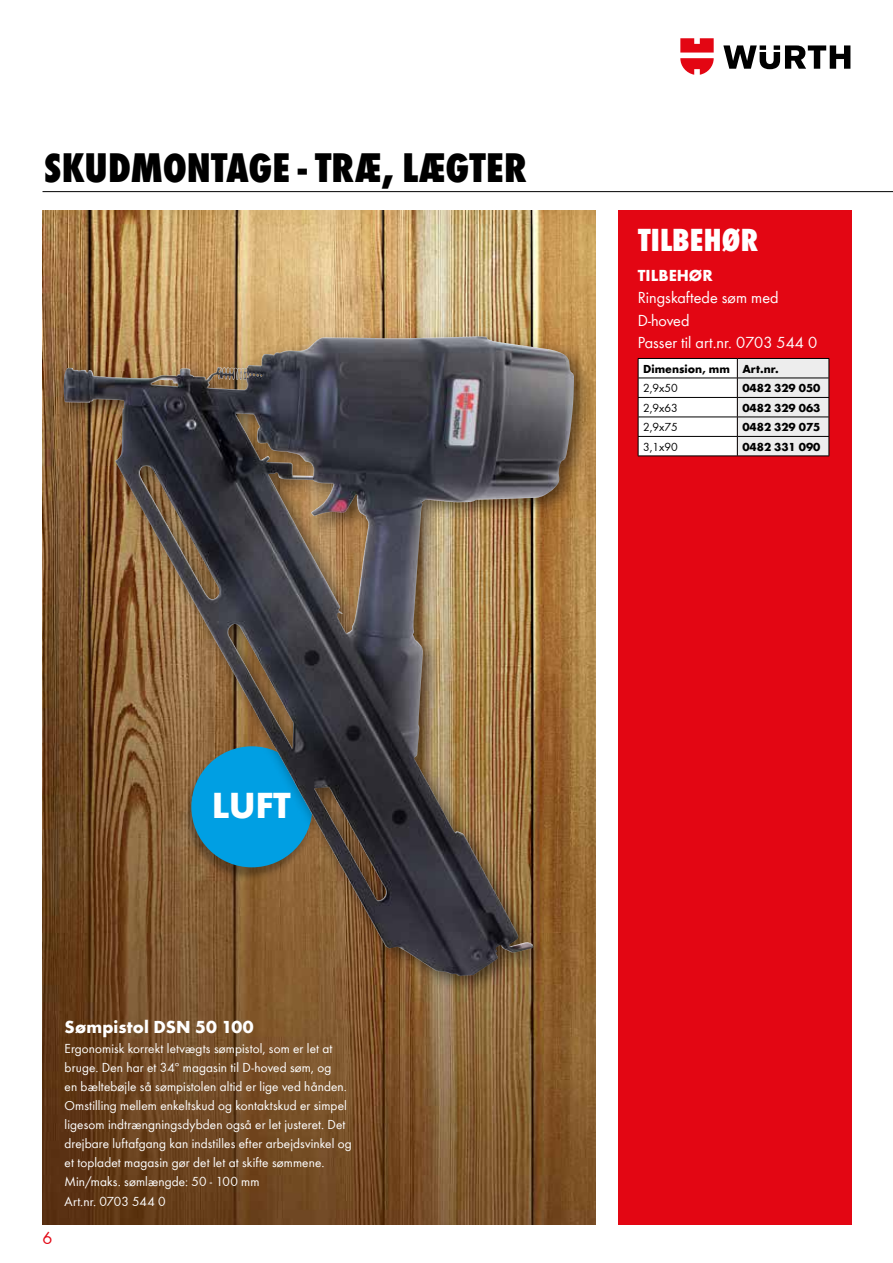
<style>
.page{position:relative;width:893px;height:1263px;background:#fff}
.page>*{position:absolute;margin:0;border:0;box-sizing:border-box;transform-origin:0 0}
.t1{font:42.75px "Wuerth Extra Bold Cond Caps";color:#000}
.t2{font:700 37.5px "Wuerth";color:#fff}
.t3{font:800 condensed 33px "Wuerth";letter-spacing:.005em;color:#fff}
.t4{font:700 18px "Wuerth";letter-spacing:.005em;color:#fff}
.t5{font:18px "Wuerth";color:#e30613}
.t6{font:16.5px/22.5px "Wuerth";color:#fff}
.t7{font:700 16.5px "Wuerth";color:#fff}
.t8{font:13.5px/19.2px "Wuerth";letter-spacing:.01em;color:#fff}
.t9{font:700 12px "Wuerth";color:#000}
.t10{font:12px "Wuerth";color:#000}
</style>
<div class="page">
<svg style="left:723px;top:45px;width:127px;height:24px"></svg>
<svg style="left:680px;top:38px;width:34px;height:37px"></svg>
<img style="left:42px;top:210px;width:553px;height:1014px">
<hr style="left:43px;top:191px;width:850px;height:1px;background:#000">
<div style="left:56px;top:328px;width:538px;height:667px;background:#000;opacity:.5"></div>
<img style="left:64px;top:336px;width:412px;height:575px">
<div style="left:619px;top:210px;width:233px;height:1015px;background:#e30613"></div>
<svg style="left:638px;top:358px;width:192px;height:98px;background:#e5e4e4"></svg>
<hr style="left:638px;top:456px;width:99px;height:1px;background:#000">
<hr style="left:737px;top:456px;width:92px;height:1px;background:#000">
<h1 class="t1" style="left:44px;top:138px;width:484px">SKUDMONTAGE - TRÆ, LÆGTER</h1>
<h3 class="t3" style="left:638px;top:217px;width:122px">TILBEHØR</h3>
<p class="t7" style="left:638px;top:263px;width:76px">TILBEHØR</p>
<p class="t6" style="left:638px;top:286px;width:181px">Ringskaftede søm med<br>D-hoved<br>Passer til art.nr. 0703 544 0</p>
<p class="t9" style="left:643px;top:360px;width:137px">Dimension, mm Art.nr.</p>
<p class="t10" style="left:643px;top:380px;width:36px">2,9x50</p>
<p class="t9" style="left:742px;top:379px;width:79px">0482 329 050</p>
<p class="t10" style="left:643px;top:400px;width:36px">2,9x63</p>
<p class="t9" style="left:742px;top:399px;width:79px">0482 329 063</p>
<p class="t10" style="left:643px;top:419px;width:36px">2,9x75</p>
<p class="t9" style="left:742px;top:418px;width:79px">0482 329 075</p>
<p class="t10" style="left:643px;top:438px;width:36px">3,1x90</p>
<p class="t9" style="left:742px;top:438px;width:79px">0482 331 090</p>
<h2 class="t2" style="left:212px;top:778px;width:80px">LUFT</h2>
<h3 class="t5" style="left:43px;top:1225px;width:11px">6</h3>
<h3 class="t4" style="left:65px;top:1014px;width:191px">Sømpistol DSN 50 100</h3>
<p class="t8" style="left:65px;top:1038px;width:289px">Ergonomisk korrekt letvægts sømpistol, som er let at bruge. Den har et 34º magasin til D-hoved søm, og<br>en bæltebøjle så sømpistolen altid er lige ved hånden.<br>Omstilling mellem enkeltskud og kontaktskud er simpel ligesom indtrængningsdybden også er let justeret. Det drejbare luftafgang kan indstilles efter arbejdsvinkel og et topladet magasin gør det let at skifte sømmene.<br>Min/maks. sømlængde: 50 - 100 mm<br>Art.nr. 0703 544 0</p>
</div>
